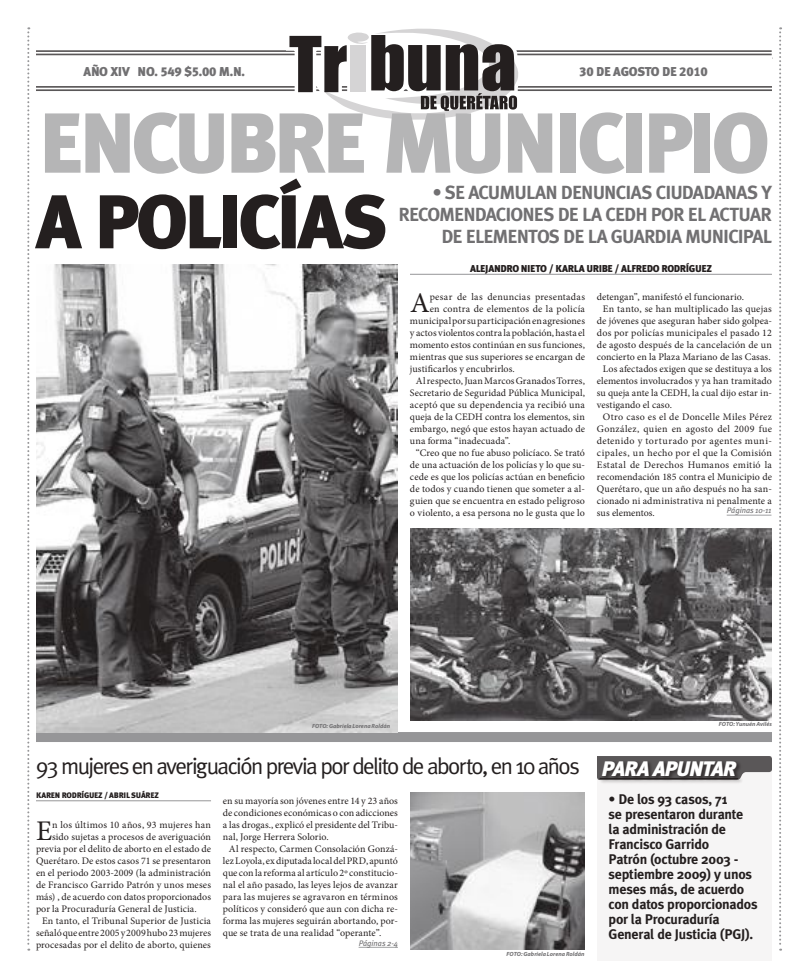
<style>
.page{position:relative;width:808px;height:978px;background:#fff}
.page>*{position:absolute;margin:0;border:0;box-sizing:border-box;transform-origin:0 0}
.t1{font:900 85px "Meta Plus";letter-spacing:-.06em;color:#b5b5b6}
.t2{font:900 76px "Meta Plus";letter-spacing:-.055em;color:#241f1f}
.t3{font:28.5px "Minion Pro";color:#241f1f}
.t4{font:23px "Meta Plus Normal";letter-spacing:-.07em;color:#241f1f}
.t5{font:italic 900 21px "Meta Plus";letter-spacing:-.05em;color:#fff}
.t6{font:700 19px/22px "Meta Plus";letter-spacing:-.05em;color:#717072;text-align:right}
.t7{font:700 14px/15px "Meta Plus";letter-spacing:-.02em;color:#241f1f}
.t8{font:900 12.9px "Meta Plus Lining";letter-spacing:-.02em;color:#717072}
.t9{font:10px "Minion Pro";letter-spacing:.01em;color:#241f1f}
.t10{font:10px "Minion Pro";letter-spacing:.03em;color:#241f1f}
.t11{font:900 10px "Meta Plus Lining";letter-spacing:-.035em;color:#241f1f}
.t12{font:10px "Minion Pro";letter-spacing:.04em;color:#241f1f}
.t13{font:900 8px "Meta Plus Lining";letter-spacing:-.025em;color:#241f1f}
.t14{font:italic 8px "Meta Plus";letter-spacing:-.005em;color:#717072}
.t15{font:italic 700 6px "Myriad Pro";color:#717072}
</style>
<div class="page">
<svg style="left:27px;top:27px;width:2px;height:924px"></svg>
<hr style="left:36px;top:86px;width:736px;height:2px;background:#5a5758">
<hr style="left:36px;top:89px;width:736px;height:2px;background:#5a5758">
<svg style="left:779px;top:27px;width:2px;height:924px"></svg>
<hr style="left:36px;top:50px;width:736px;height:2px;background:#5a5758">
<hr style="left:36px;top:54px;width:736px;height:1px;background:#5a5758">
<svg style="left:282px;top:28px;width:244px;height:92px"></svg>
<div style="left:36px;top:732px;width:736px;height:10px;background:#969698"></div>
<hr style="left:36px;top:800px;width:175px;height:1px;background:#969698">
<hr style="left:359px;top:947px;width:39px;height:1px;background:#a0a1a3">
<img style="left:36px;top:264px;width:362px;height:468px">
<hr style="left:410px;top:274px;width:362px;height:1px;background:#969698">
<img style="left:410px;top:528px;width:362px;height:192px">
<img style="left:410px;top:792px;width:175px;height:158px">
<div style="left:597px;top:756px;width:175px;height:204px;background:#f6f5f5"></div>
<svg style="left:597px;top:756px;width:175px;height:24px"></svg>
<div style="left:598px;top:760px;width:176px;height:39px;background:#241f1f;opacity:.75"></div>
<hr style="left:599px;top:778px;width:139px;height:1px;background:#241f1f">
<hr style="left:727px;top:515px;width:44px;height:1px;background:#a0a1a3">
<p class="t8" style="left:84px;top:64px;width:163px">AÑO XIV NO. 549 $5.00 M.N.</p>
<p class="t8" style="left:579px;top:64px;width:130px">30 DE AGOSTO DE 2010</p>
<h1 class="t1" style="left:38px;top:93px;width:733px">ENCUBRE MUNICIPIO</h1>
<h2 class="t2" style="left:36px;top:177px;width:353px">A POLICÍAS</h2>
<h3 class="t6" style="left:398px;top:181px;width:375px">• se acumulan denuncias ciudadanas y recomendaciones de la CE DH por el actuar de elementos de la Guardia Municipal</h3>
<p class="t11" style="left:470px;top:262px;width:67px">ALEJAND RO NIETO</p>
<p class="t11" style="left:549px;top:262px;width:100px">/ KARLA URIBE / ALFREDO</p>
<p class="t11" style="left:661px;top:262px;width:7px">ROD</p>
<p class="t11" style="left:680px;top:262px;width:33px">RÍGUEZ</p>
<h3 class="t3" style="left:410px;top:284px;width:21px">A</h3>
<p class="t10" style="left:430px;top:290px;width:157px">pesar de las denuncias presentadas</p>
<p class="t9" style="left:430px;top:302px;width:157px">en contra de elementos de la policía</p>
<p class="t9" style="left:410px;top:314px;width:176px">municipal por su participación en agresiones</p>
<p class="t9" style="left:410px;top:326px;width:177px">y actos violentos contra la población, hasta el</p>
<p class="t9" style="left:410px;top:338px;width:177px">momento estos continúan en sus funciones,</p>
<p class="t9" style="left:410px;top:350px;width:177px">mientras que sus superiores se encargan de</p>
<p class="t9" style="left:410px;top:362px;width:106px">justificarlos y encubrirlos.</p>
<p class="t9" style="left:416px;top:374px;width:171px">Al respecto, Juan Marcos Granados Torres,</p>
<p class="t9" style="left:410px;top:386px;width:177px">Secretario de Seguridad Pública Municipal,</p>
<p class="t9" style="left:410px;top:398px;width:177px">aceptó que su dependencia ya recibió una</p>
<p class="t9" style="left:410px;top:410px;width:176px">queja de la CEDH contra los elementos, sin</p>
<p class="t9" style="left:410px;top:422px;width:176px">embargo, negó que estos hayan actuado de</p>
<p class="t9" style="left:410px;top:434px;width:102px">una forma “inadecuada”.</p>
<p class="t9" style="left:416px;top:446px;width:171px">“Creo que no fue abuso policíaco. Se trató</p>
<p class="t9" style="left:410px;top:458px;width:177px">de una actuación de los policías y lo que su-</p>
<p class="t9" style="left:410px;top:470px;width:177px">cede es que los policías actúan en beneficio</p>
<p class="t9" style="left:410px;top:482px;width:177px">de todos y cuando tienen que someter a al-</p>
<p class="t9" style="left:410px;top:494px;width:176px">guien que se encuentra en estado peligroso</p>
<p class="t9" style="left:410px;top:506px;width:176px">o violento, a esa persona no le gusta que lo</p>
<p class="t9" style="left:597px;top:290px;width:148px">detengan”, manifestó el funcionario.</p>
<p class="t9" style="left:603px;top:302px;width:171px">En tanto, se han multiplicado las quejas</p>
<p class="t9" style="left:597px;top:314px;width:177px">de jóvenes que aseguran haber sido golpea-</p>
<p class="t9" style="left:597px;top:326px;width:176px">dos por policías municipales el pasado 12</p>
<p class="t9" style="left:597px;top:338px;width:176px">de agosto después de la cancelación de un</p>
<p class="t9" style="left:597px;top:350px;width:175px">concierto en la Plaza Mariano de las Casas.</p>
<p class="t9" style="left:603px;top:362px;width:170px">Los afectados exigen que se destituya a los</p>
<p class="t9" style="left:597px;top:374px;width:177px">elementos involucrados y ya han tramitado</p>
<p class="t9" style="left:597px;top:386px;width:177px">su queja ante la CEDH, la cual dijo estar in-</p>
<p class="t9" style="left:597px;top:398px;width:77px">vestigando el caso.</p>
<p class="t10" style="left:603px;top:410px;width:171px">Otro caso es el de Doncelle Miles Pérez</p>
<p class="t9" style="left:597px;top:422px;width:177px">González, quien en agosto del 2009 fue</p>
<p class="t12" style="left:597px;top:434px;width:177px">detenido y torturado por agentes muni-</p>
<p class="t10" style="left:597px;top:446px;width:177px">cipales, un hecho por el que la Comisión</p>
<p class="t9" style="left:597px;top:458px;width:177px">Estatal de Derechos Humanos emitió la</p>
<p class="t9" style="left:597px;top:470px;width:177px">recomendación 185 contra el Municipio de</p>
<p class="t9" style="left:597px;top:482px;width:177px">Querétaro, que un año después no ha san-</p>
<p class="t9" style="left:597px;top:494px;width:176px">cionado ni administrativa ni penalmente a</p>
<p class="t9" style="left:597px;top:506px;width:59px">sus elementos.</p>
<p class="t14" style="left:727px;top:506px;width:46px">Páginas 10-11</p>
<p class="t15" style="left:312px;top:722px;width:80px">FOTO: Gabriela Lorena Roldán</p>
<h3 class="t4" style="left:36px;top:753px;width:545px">93 mujeres en averiguación previa por delito de aborto, en 10 años</h3>
<p class="t13" style="left:36px;top:791px;width:32px">KAREN ROD</p>
<p class="t13" style="left:77px;top:791px;width:84px">RÍGUEZ / ABRIL SUÁREZ</p>
<h3 class="t3" style="left:36px;top:812px;width:18px">E</h3>
<p class="t9" style="left:52px;top:818px;width:160px">n los últimos 10 años, 93 mujeres han</p>
<p class="t9" style="left:52px;top:830px;width:160px">sido sujetas a procesos de averiguación</p>
<p class="t9" style="left:36px;top:842px;width:176px">previa por el delito de aborto en el estado de</p>
<p class="t9" style="left:36px;top:854px;width:177px">Querétaro. De estos casos 71 se presentaron</p>
<p class="t9" style="left:36px;top:866px;width:176px">en el periodo 2003-2009 (la administración</p>
<p class="t9" style="left:36px;top:878px;width:177px">de Francisco Garrido Patrón y unos meses</p>
<p class="t9" style="left:36px;top:890px;width:177px">más) , de acuerdo con datos proporcionados</p>
<p class="t9" style="left:36px;top:902px;width:162px">por la Procuraduría General de Justicia.</p>
<p class="t9" style="left:42px;top:914px;width:170px">En tanto, el Tribunal Superior de Justicia</p>
<p class="t9" style="left:36px;top:926px;width:177px">señaló que entre 2005 y 2009 hubo 23 mujeres</p>
<p class="t9" style="left:36px;top:938px;width:176px">procesadas por el delito de aborto, quienes</p>
<p class="t9" style="left:223px;top:794px;width:177px">en su mayoría son jóvenes entre 14 y 23 años</p>
<p class="t9" style="left:223px;top:806px;width:176px">de condiciones económicas o con adicciones</p>
<p class="t9" style="left:223px;top:818px;width:177px">a las drogas., explicó el presidente del Tribu-</p>
<p class="t9" style="left:223px;top:830px;width:107px">nal, Jorge Herrera Solorio.</p>
<p class="t9" style="left:229px;top:842px;width:171px">Al respecto, Carmen Consolación Gonzá-</p>
<p class="t9" style="left:223px;top:854px;width:176px">lez Loyola, ex diputada local del PRD, apuntó</p>
<p class="t9" style="left:223px;top:866px;width:177px">que con la reforma al artículo 2º constitucio-</p>
<p class="t9" style="left:223px;top:878px;width:177px">nal el año pasado, las leyes lejos de avanzar</p>
<p class="t9" style="left:223px;top:890px;width:176px">para las mujeres se agravaron en términos</p>
<p class="t9" style="left:223px;top:902px;width:177px">políticos y consideró que aun con dicha re-</p>
<p class="t9" style="left:223px;top:914px;width:177px">forma las mujeres seguirán abortando, por-</p>
<p class="t9" style="left:223px;top:926px;width:160px">que se trata de una realidad “operante”.</p>
<p class="t14" style="left:359px;top:938px;width:41px">Páginas 2-4</p>
<p class="t15" style="left:507px;top:950px;width:80px">FOTO: Gabriela Lorena Roldán</p>
<p class="t15" style="left:719px;top:720px;width:55px">FOTO: Yunuén Avilés</p>
<h3 class="t5" style="left:601px;top:756px;width:136px">PARA APUNTAR</h3>
<h3 class="t7" style="left:608px;top:791px;width:151px">• De los 93 casos, 71<br>se presentaron durante la administración de<br>Francisco Garrido<br>Patrón (octubre 2003 - septiembre 2009) y unos meses más, de acuerdo con datos proporcionados por la Procuraduría<br>General de Justicia (PGJ).</h3>
</div>
